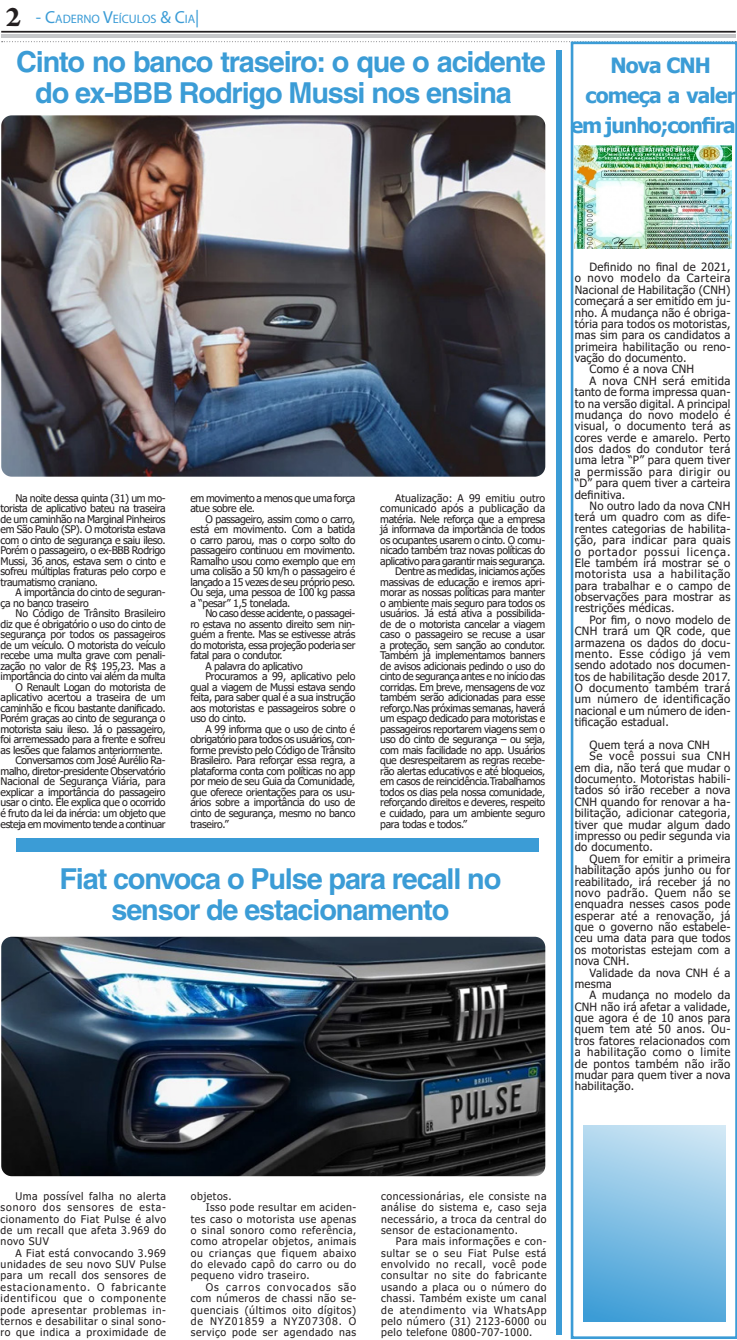
<style>
.page{position:relative;width:737px;height:1340px;background:#fff}
.page>*{position:absolute;margin:0;border:0;box-sizing:border-box;transform-origin:0 0}
.Texto_Jornal{font:700 28.88px/31.5px "Helvetica";letter-spacing:-.04em;color:#3b9cd6;text-align:center}
.Texto_Jornal-2{font:700 21px/29.8px "Tahoma";letter-spacing:-.04em;color:#3b9cd6;text-align:right}
.t1{font:12.25px "Myriad Pro";color:#3b9cd6}
.Texto_Jornal-3{font:11.38px/11.4px "Tahoma";letter-spacing:.02em;color:#231f20;text-align:justify}
.Texto_Jornal-4{font:10.5px/10.5px "Tahoma";letter-spacing:-.03em;color:#231f20;text-align:justify}
.Texto_Jornal-5{font:10.5px "Tahoma";letter-spacing:.05em;color:#231f20}
.s1{font-family:"Arno Pro";font-weight:700;font-size:30.62px;color:#231f20}
.s2{font-size:17.5px}
</style>
<div class="page">
<hr style="left:1px;top:35px;width:734px;height:3px;background:#c7c8ca">
<hr style="left:1px;top:31px;width:734px;height:2px;background:#231f20">
<svg style="left:2px;top:41px;width:734px;height:1px"></svg>
<div style="left:556px;top:50px;width:5px;height:1284px;background:#3b9cd6"></div>
<div style="left:16px;top:838px;width:523px;height:13px;background:#3b9cd6"></div>
<svg style="left:570px;top:42px;width:167px;height:1296px"></svg>
<img style="left:575px;top:145px;width:156px;height:104px">
<div style="left:583px;top:1125px;width:142px;height:196px;background:linear-gradient(to bottom,#c7e3f3,#46a1d8)"></div>
<img style="left:1px;top:115px;width:544px;height:361px">
<img style="left:1px;top:936px;width:544px;height:240px">
<p class="t1" style="left:6px;top:11px;width:195px"><span class="s1">2</span> <span class="s2">- C</span>ADERNO <span class="s2">V</span>EÍCULOS <span class="s2">&amp; C</span>IA<span class="s2">|</span></p>
<p class="Texto_Jornal" style="left:16px;top:45px;width:531px">Cinto no banco traseiro: o que o acidente do ex-BBB Rodrigo Mussi nos ensina</p>
<p class="Texto_Jornal-2" style="left:610px;top:52px;width:102px">Nova CNH</p>
<p class="Texto_Jornal-2" style="left:570px;top:81px;width:167px">começa a valer em junho;confira</p>
<p class="Texto_Jornal-4" style="left:1px;top:493px;width:166px;text-indent:15px">Na noite dessa quinta (31) um mo&shy;torista de aplicativo bateu na traseira de um caminhão na Marginal Pinheiros em São Paulo (SP). O motorista estava com o cinto de segurança e saiu ileso.<br>Porém o passageiro, o ex-BBB Rodrigo Mussi, 36 anos, estava sem o cinto e sofreu múltiplas fraturas pelo corpo e traumatismo craniano.</p>
<p class="Texto_Jornal-4" style="left:1px;top:588px;width:166px;text-indent:15px">A importância do cinto de seguran&shy;ça no banco traseiro</p>
<p class="Texto_Jornal-4" style="left:1px;top:609px;width:166px;text-indent:15px">No Código de Trânsito Brasileiro diz que é obrigatório o uso do cinto de segurança por todos os passageiros de um veículo. O motorista do veículo recebe uma multa grave com penali&shy;zação no valor de R$ 195,23. Mas a importância do cinto vai além da multa</p>
<p class="Texto_Jornal-4" style="left:1px;top:682px;width:166px;text-indent:15px">O Renault Logan do motorista de aplicativo acertou a traseira de um caminhão e ficou bastante danificado.<br>Porém graças ao cinto de segurança o motorista saiu ileso. Já o passageiro, foi arremessado para a frente e sofreu as lesões que falamos anteriormente.</p>
<p class="Texto_Jornal-4" style="left:1px;top:756px;width:166px;text-indent:15px">Conversamos com José Aurélio Ra&shy;malho, diretor-presidente Observatório Nacional de Segurança Viária, para explicar a importância do passageiro usar o cinto. Ele explica que o ocorrido é fruto da lei da inércia: um objeto que esteja em movimento tende a continuar</p>
<p class="Texto_Jornal-4" style="left:190px;top:493px;width:166px">em movimento a menos que uma força atue sobre ele.</p>
<p class="Texto_Jornal-4" style="left:190px;top:514px;width:166px;text-indent:15px">O passageiro, assim como o carro, está em movimento. Com a batida o carro parou, mas o corpo solto do passageiro continuou em movimento.<br>Ramalho usou como exemplo que em uma colisão a 50 km/h o passageiro é lançado a 15 vezes de seu próprio peso.<br>Ou seja, uma pessoa de 100 kg passa a “pesar” 1,5 tonelada.</p>
<p class="Texto_Jornal-4" style="left:190px;top:609px;width:166px;text-indent:15px">No caso desse acidente, o passagei&shy;ro estava no assento direito sem nin&shy;guém a frente. Mas se estivesse atrás do motorista, essa projeção poderia ser fatal para o condutor.</p>
<p class="Texto_Jornal-4" style="left:205px;top:661px;width:99px">A palavra do aplicativo</p>
<p class="Texto_Jornal-4" style="left:190px;top:672px;width:166px;text-indent:15px">Procuramos a 99, aplicativo pelo qual a viagem de Mussi estava sendo feita, para saber qual é a sua instrução aos motoristas e passageiros sobre o uso do cinto.</p>
<p class="Texto_Jornal-4" style="left:190px;top:724px;width:166px;text-indent:15px">A 99 informa que o uso de cinto é obrigatório para todos os usuários, con&shy;forme previsto pelo Código de Trânsito Brasileiro. Para reforçar essa regra, a plataforma conta com políticas no app por meio de seu Guia da Comunidade, que oferece orientações para os usu&shy;ários sobre a importância do uso de cinto de segurança, mesmo no banco traseiro.”</p>
<p class="Texto_Jornal-4" style="left:380px;top:493px;width:166px;text-indent:15px">Atualização: A 99 emitiu outro comunicado após a publicação da matéria. Nele reforça que a empresa já informava da importância de todos os ocupantes usarem o cinto. O comu&shy;nicado também traz novas políticas do aplicativo para garantir mais segurança.</p>
<p class="Texto_Jornal-4" style="left:380px;top:567px;width:166px;text-indent:15px">Dentre as medidas, iniciamos ações massivas de educação e iremos apri&shy;morar as nossas políticas para manter o ambiente mais seguro para todos os usuários. Já está ativa a possibilida&shy;de de o motorista cancelar a viagem caso o passageiro se recuse a usar a proteção, sem sanção ao condutor.<br>Também já implementamos banners de avisos adicionais pedindo o uso do cinto de segurança antes e no início das corridas. Em breve, mensagens de voz também serão adicionadas para esse reforço.Nas próximas semanas, haverá um espaço dedicado para motoristas e passageiros reportarem viagens sem o uso do cinto de segurança – ou seja, com mais facilidade no app. Usuários que desrespeitarem as regras recebe&shy;rão alertas educativos e até bloqueios, em casos de reincidência.Trabalhamos todos os dias pela nossa comunidade, reforçando direitos e deveres, respeito e cuidado, para um ambiente seguro para todas e todos.”</p>
<p class="Texto_Jornal" style="left:59px;top:862px;width:443px">Fiat convoca o Pulse para recall no</p>
<p class="Texto_Jornal" style="left:111px;top:894px;width:339px">sensor de estacionamento</p>
<p class="Texto_Jornal-3" style="left:575px;top:262px;width:157px;text-indent:15px">Definido no final de 2021, o novo modelo da Carteira Nacional de Habilitação (CNH) começará a ser emitido em ju&shy;nho. A mudança não é obriga&shy;tória para todos os motoristas, mas sim para os candidatos a primeira habilitação ou reno&shy;vação do documento.</p>
<p class="Texto_Jornal-3" style="left:589px;top:364px;width:106px">Como é a nova CNH</p>
<p class="Texto_Jornal-3" style="left:575px;top:375px;width:157px;text-indent:15px">A nova CNH será emitida tanto de forma impressa quan&shy;to na versão digital. A principal mudança do novo modelo é visual, o documento terá as cores verde e amarelo. Perto dos dados do condutor terá uma letra “P” para quem tiver a permissão para dirigir ou “D” para quem tiver a carteira definitiva.</p>
<p class="Texto_Jornal-3" style="left:575px;top:501px;width:157px;text-indent:15px">No outro lado da nova CNH terá um quadro com as dife&shy;rentes categorias de habilita&shy;ção, para indicar para quais o portador possui licença.<br>Ele também irá mostrar se o motorista usa a habilitação para trabalhar e o campo de observações para mostrar as restrições médicas.</p>
<p class="Texto_Jornal-3" style="left:575px;top:614px;width:157px;text-indent:15px">Por fim, o novo modelo de CNH trará um QR code, que armazena os dados do docu&shy;mento. Esse código já vem sendo adotado nos documen&shy;tos de habilitação desde 2017.<br>O documento também trará um número de identificação nacional e um número de iden&shy;tificação estadual.</p>
<p class="Texto_Jornal-3" style="left:589px;top:739px;width:122px">Quem terá a nova CNH</p>
<p class="Texto_Jornal-3" style="left:575px;top:751px;width:157px;text-indent:15px">Se você possui sua CNH em dia, não terá que mudar o documento. Motoristas habili&shy;tados só irão receber a nova CNH quando for renovar a ha&shy;bilitação, adicionar categoria, tiver que mudar algum dado impresso ou pedir segunda via do documento.</p>
<p class="Texto_Jornal-3" style="left:575px;top:853px;width:157px;text-indent:15px">Quem for emitir a primeira habilitação após junho ou for reabilitado, irá receber já no novo padrão. Quem não se enquadra nesses casos pode esperar até a renovação, já que o governo não estabele&shy;ceu uma data para que todos os motoristas estejam com a nova CNH.</p>
<p class="Texto_Jornal-3" style="left:575px;top:967px;width:157px;text-indent:15px">Validade da nova CNH é a mesma</p>
<p class="Texto_Jornal-3" style="left:575px;top:990px;width:157px;text-indent:15px">A mudança no modelo da CNH não irá afetar a validade, que agora é de 10 anos para quem tem até 50 anos. Ou&shy;tros fatores relacionados com a habilitação como o limite de pontos também não irão mudar para quem tiver a nova habilitação.</p>
<p class="Texto_Jornal-4" style="left:1px;top:1190px;width:167px;line-height:11.4px;text-indent:15px">Uma possível falha no alerta sonoro dos sensores de esta&shy;cionamento do Fiat Pulse é alvo de um recall que afeta 3.969 do novo SUV</p>
<p class="Texto_Jornal-4" style="left:1px;top:1247px;width:167px;line-height:11.4px;text-indent:15px">A Fiat está convocando 3.969 unidades de seu novo SUV Pulse para um recall dos sensores de estacionamento. O fabricante identificou que o componente pode apresentar problemas in&shy;ternos e desabilitar o sinal sono&shy;ro que indica a proximidade de</p>
<p class="Texto_Jornal-5" style="left:191px;top:1188px;width:42px">objetos.</p>
<p class="Texto_Jornal-4" style="left:191px;top:1202px;width:167px;line-height:11.4px;text-indent:15px">Isso pode resultar em aciden&shy;tes caso o motorista use apenas o sinal sonoro como referência, como atropelar objetos, animais ou crianças que fiquem abaixo do elevado capô do carro ou do pequeno vidro traseiro.</p>
<p class="Texto_Jornal-4" style="left:191px;top:1281px;width:167px;line-height:11.4px;text-indent:15px">Os carros convocados são com números de chassi não se&shy;quenciais (últimos oito dígitos) de NYZ01859 a NYZ07308. O serviço pode ser agendado nas</p>
<p class="Texto_Jornal-4" style="left:381px;top:1190px;width:167px;line-height:11.4px">concessionárias, ele consiste na análise do sistema e, caso seja necessário, a troca da central do sensor de estacionamento.</p>
<p class="Texto_Jornal-4" style="left:381px;top:1236px;width:167px;line-height:11.4px;text-indent:15px">Para mais informações e con&shy;sultar se o seu Fiat Pulse está envolvido no recall, você pode consultar no site do fabricante usando a placa ou o número do chassi. Também existe um canal de atendimento via WhatsApp pelo número (31) 2123-6000 ou pelo telefone 0800-707-1000.</p>
</div>
